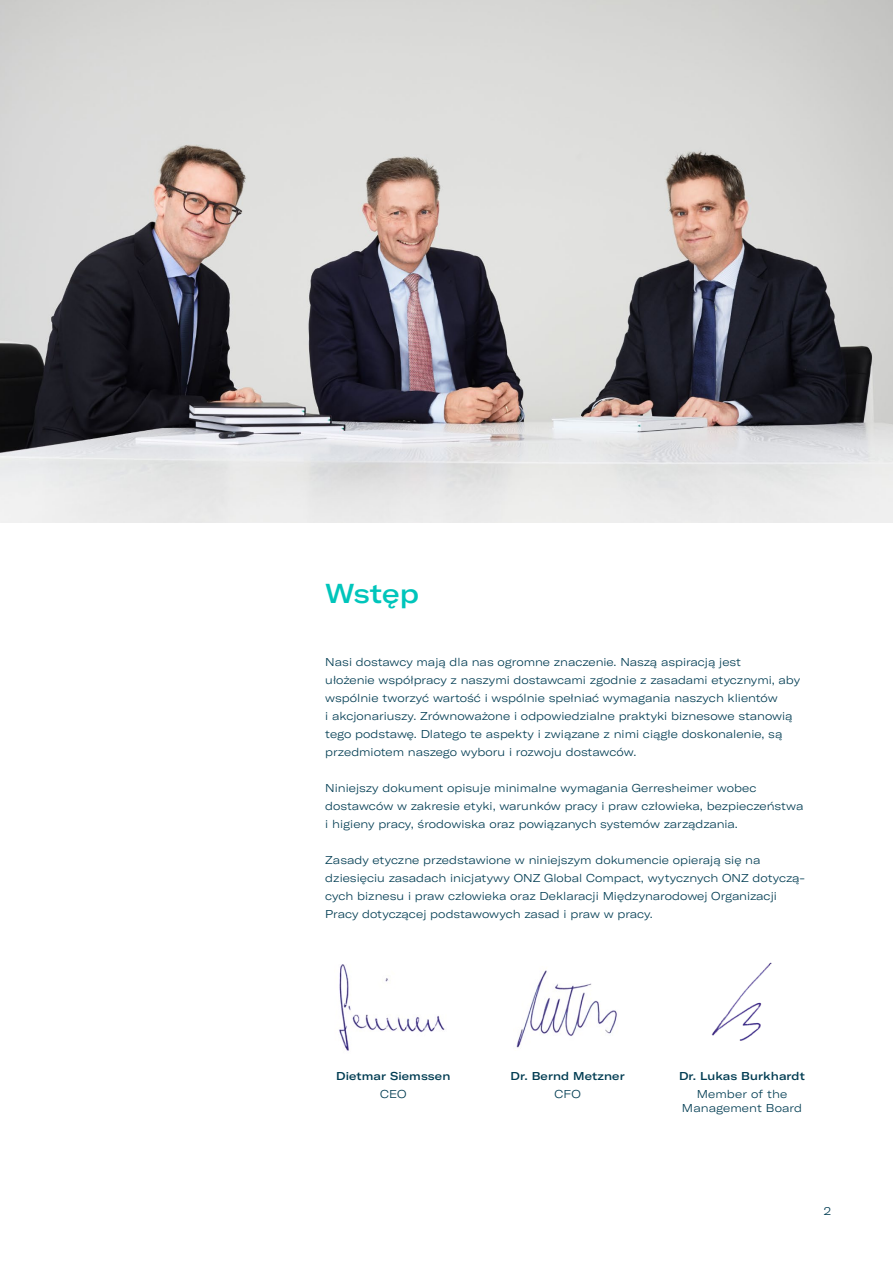
<style>
.page{position:relative;width:893px;height:1263px;background:#fff}
.page>*{position:absolute;margin:0;border:0;box-sizing:border-box;transform-origin:0 0}
.t1{font:500 expanded 27px "GT America";letter-spacing:-.005em;color:#00c5bb}
.t2{font:300 expanded 11.25px/18px "GT America";color:#003c52}
.t3{font:500 expanded 11.25px "GT America";letter-spacing:.01em;color:#003c52}
</style>
<div class="page">
<img style="left:0;top:0;width:893px;height:522px">
<img style="left:339px;top:964px;width:106px;height:87px">
<img style="left:516px;top:970px;width:101px;height:78px">
<img style="left:711px;top:962px;width:61px;height:79px">
<h1 class="t1" style="left:325px;top:577px;width:95px">Wstęp</h1>
<p class="t2" style="left:325px;top:653px;width:476px">Nasi dostawcy mają dla nas ogromne znaczenie. Naszą aspiracją jest<br>ułożenie współpracy z naszymi dostawcami zgodnie z zasadami etycznymi, aby wspólnie tworzyć wartość i wspólnie spełniać wymagania naszych klientów<br>i akcjonariuszy. Zrównoważone i odpowiedzialne praktyki biznesowe stanowią tego podstawę. Dlatego te aspekty i związane z nimi ciągłe doskonalenie, są przedmiotem naszego wyboru i rozwoju dostawców.</p>
<p class="t2" style="left:325px;top:779px;width:480px">Niniejszy dokument opisuje minimalne wymagania Gerresheimer wobec dostawców w zakresie etyki, warunków pracy i praw człowieka, bezpieczeństwa i higieny pracy, środowiska oraz powiązanych systemów zarządzania.</p>
<p class="t2" style="left:325px;top:851px;width:481px">Zasady etyczne przedstawione w niniejszym dokumencie opierają się na dziesięciu zasadach inicjatywy ONZ Global Compact, wytycznych ONZ dotyczą&shy;cych biznesu i praw człowieka oraz Deklaracji Międzynarodowej Organizacji Pracy dotyczącej podstawowych zasad i praw w pracy.</p>
<p class="t3" style="left:336px;top:1069px;width:116px">Dietmar Siemssen</p>
<p class="t2" style="left:380px;top:1085px;width:28px">CEO</p>
<p class="t3" style="left:511px;top:1069px;width:116px">Dr. Bernd Metzner</p>
<p class="t2" style="left:555px;top:1085px;width:28px">CFO</p>
<p class="t3" style="left:679px;top:1069px;width:127px">Dr. Lukas Burkhardt</p>
<p class="t2" style="left:682px;top:1087px;width:122px;line-height:13.5px;text-align:center">Member of the<br>Management Board</p>
<p class="t2" style="left:824px;top:1202px;width:9px">2</p>
</div>
